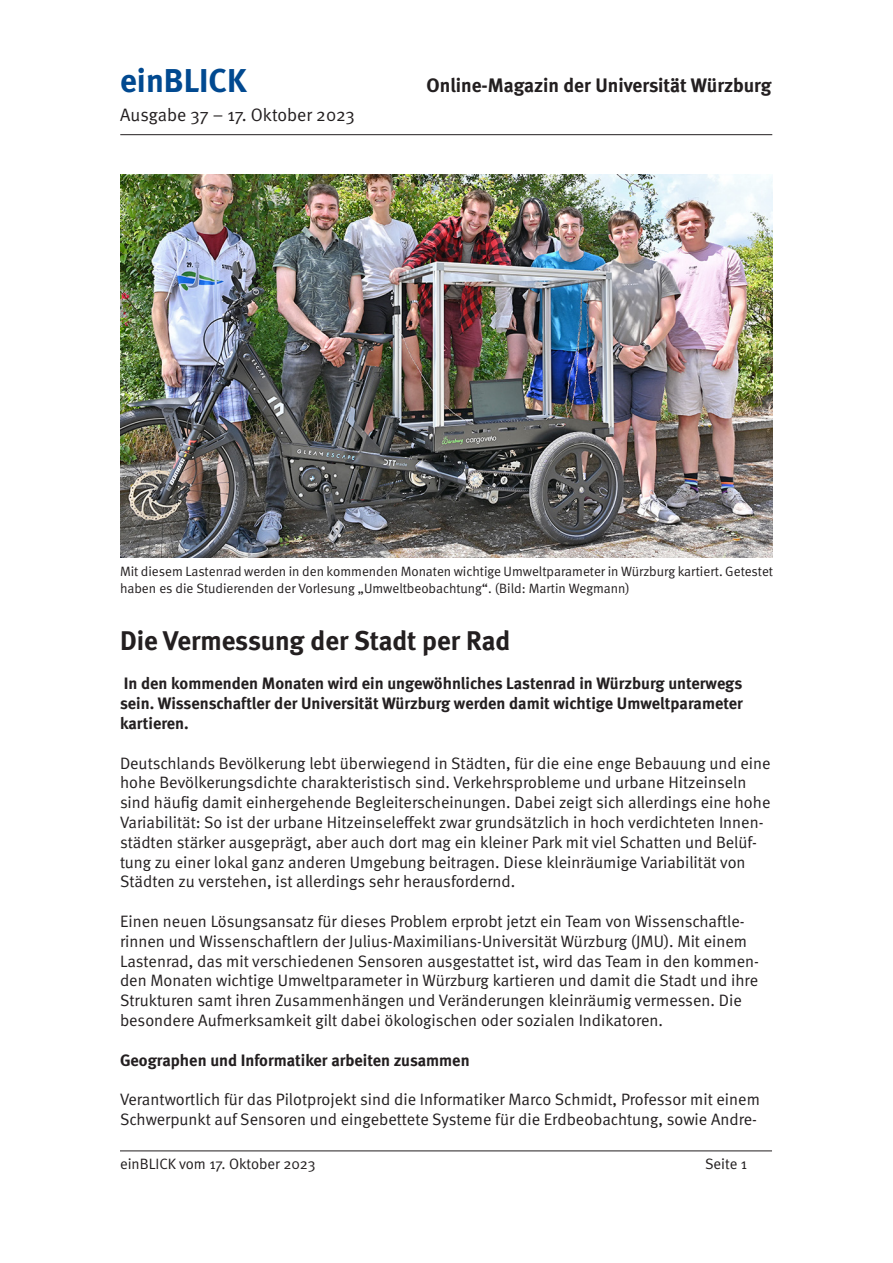
<style>
.page{position:relative;width:893px;height:1263px;background:#fff}
.page>*{position:absolute;margin:0;border:0;box-sizing:border-box;transform-origin:0 0}
.t1{font:700 33px "Meta";color:#014990}
.t2{font:700 27px "Meta";color:#231f20}
.t3{font:700 19.5px "Meta";color:#231f20}
.t4{font:18px "Meta Normal";color:#231f20}
.t5{font:16.5px/19.8px "Meta Normal";color:#231f20}
.t6{font:700 16.5px/19.8px "Meta";color:#231f20;text-align:justify}
.t7{font:15px "Meta Normal";color:#231f20}
.t8{font:13.5px/16.2px "Meta Normal";color:#231f20}
</style>
<div class="page">
<hr style="left:120px;top:134px;width:652px;height:1px;background:#231f20">
<hr style="left:120px;top:1150px;width:652px;height:1px;background:#231f20">
<img style="left:120px;top:174px;width:653px;height:383px">
<h1 class="t1" style="left:120px;top:61px;width:128px">einBLICK</h1>
<p class="t3" style="left:427px;top:74px;width:346px">Online-Magazin der Universität Würzburg</p>
<p class="t4" style="left:120px;top:105px;width:236px">Ausgabe 37 – 17. Oktober 2023</p>
<p class="t8" style="left:120px;top:563px;width:655px">Mit diesem Lastenrad werden in den kommenden Monaten wichtige Umweltparameter in Würzburg kartiert. Getestet haben es die Studierenden der Vorlesung „Umweltbeobachtung“. (Bild: Martin Wegmann)</p>
<h2 class="t2" style="left:120px;top:624px;width:392px">Die Vermessung der Stadt per Rad</h2>
<p class="t6" style="left:120px;top:673px;width:624px">In den kommenden Monaten wird ein ungewöhnliches Lastenrad in Würzburg unterwegs sein. Wissenschaftler der Universität Würzburg werden damit wichtige Umweltparameter kartieren.</p>
<p class="t5" style="left:120px;top:753px;width:652px">Deutschlands Bevölkerung lebt überwiegend in Städten, für die eine enge Bebauung und eine hohe Bevölkerungsdichte charakteristisch sind. Verkehrsprobleme und urbane Hitzeinseln sind häufig damit einhergehende Begleiterscheinungen. Dabei zeigt sich allerdings eine hohe Variabilität: So ist der urbane Hitzeinseleffekt zwar grundsätzlich in hoch verdichteten Innen&shy;städten stärker ausgeprägt, aber auch dort mag ein kleiner Park mit viel Schatten und Belüf&shy;tung zu einer lokal ganz anderen Umgebung beitragen. Diese kleinräumige Variabilität von Städten zu verstehen, ist allerdings sehr herausfordernd.</p>
<p class="t5" style="left:120px;top:911px;width:641px">Einen neuen Lösungsansatz für dieses Problem erprobt jetzt ein Team von Wissenschaftle&shy;rinnen und Wissenschaftlern der Julius-Maximilians-Universität Würzburg (JMU). Mit einem Lastenrad, das mit verschiedenen Sensoren ausgestattet ist, wird das Team in den kommen&shy;den Monaten wichtige Umweltparameter in Würzburg kartieren und damit die Stadt und ihre Strukturen samt ihren Zusammenhängen und Veränderungen kleinräumig vermessen. Die besondere Aufmerksamkeit gilt dabei ökologischen oder sozialen Indikatoren.</p>
<p class="t6" style="left:120px;top:1050px;width:351px">Geographen und Informatiker arbeiten zusammen</p>
<p class="t5" style="left:120px;top:1089px;width:641px">Verantwortlich für das Pilotprojekt sind die Informatiker Marco Schmidt, Professor mit einem<br>Schwerpunkt auf Sensoren und eingebettete Systeme für die Erdbeobachtung, sowie Andre-</p>
<p class="t7" style="left:120px;top:1155px;width:197px">einBLICK vom 17. Oktober 2023</p>
<p class="t7" style="left:705px;top:1155px;width:44px">Seite 1</p>
</div>
